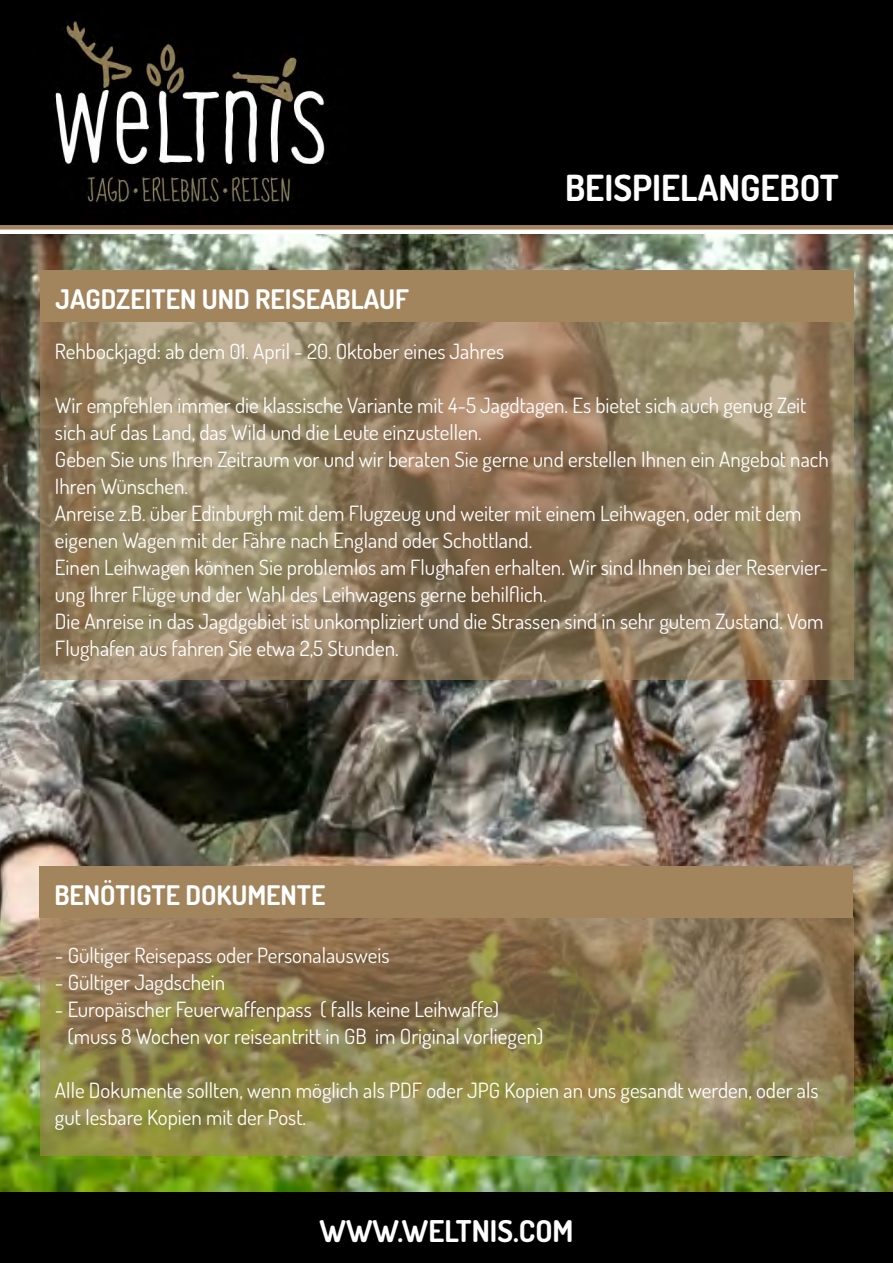
<style>
.page{position:relative;width:893px;height:1263px;background:#fff}
.page>*{position:absolute;margin:0;border:0;box-sizing:border-box;transform-origin:0 0}
.t1{font:700 36px "Dosis";color:#fff}
.t2{font:700 30px "Dosis";color:#fff}
.t3{font:700 27px "Dosis";color:#fff}
.t4{font:21px/27px "Dosis";color:#fff}
</style>
<div class="page">
<div style="left:0;top:1186px;width:893px;height:77px;background:#000"></div>
<div style="left:0;top:0;width:893px;height:225px;background:#000"></div>
<div style="left:0;top:225px;width:893px;height:5px;background:#a2845d"></div>
<img style="left:55px;top:21px;width:272px;height:186px">
<img style="left:0;top:234px;width:892px;height:957px">
<svg style="left:40px;top:917px;width:813px;height:239px;background:#8d7e4e"></svg>
<div style="left:39px;top:866px;width:813px;height:51px;background:#a2845d"></div>
<svg style="left:40px;top:321px;width:813px;height:359px;background:#927f61"></svg>
<div style="left:40px;top:270px;width:814px;height:51px;background:#a2845d"></div>
<p class="t3" style="left:56px;top:282px;width:355px">JAGDZEITEN UND REISEABLAUF</p>
<p class="t1" style="left:565px;top:165px;width:275px">BEISPIELANGEBOT</p>
<p class="t4" style="left:55px;top:337px;width:451px">Rehbockjagd: ab dem 01. April - 20. Oktober eines Jahres</p>
<p class="t4" style="left:55px;top:391px;width:753px">Wir empfehlen immer die klassische Variante mit 4-5 Jagdtagen. Es bietet sich auch genug Zeit sich auf das Land, das Wild und die Leute einzustellen.</p>
<p class="t4" style="left:55px;top:445px;width:775px">Geben Sie uns Ihren Zeitraum vor und wir beraten Sie gerne und erstellen Ihnen ein Angebot nach<br>Ihren Wünschen.</p>
<p class="t4" style="left:55px;top:499px;width:748px">Anreise z.B. über Edinburgh mit dem Flugzeug und weiter mit einem Leihwagen, oder mit dem eigenen Wagen mit der Fähre nach England oder Schottland.</p>
<p class="t4" style="left:55px;top:553px;width:775px">Einen Leihwagen können Sie problemlos am Flughafen erhalten. Wir sind Ihnen bei der Reservier&shy;ung Ihrer Flüge und der Wahl des Leihwagens gerne behilflich.</p>
<p class="t4" style="left:55px;top:607px;width:770px">Die Anreise in das Jagdgebiet ist unkompliziert und die Strassen sind in sehr gutem Zustand. Vom<br>Flughafen aus fahren Sie etwa 2,5 Stunden.</p>
<p class="t3" style="left:54px;top:878px;width:273px">BENÖTIGTE DOKUMENTE</p>
<p class="t4" style="left:55px;top:941px;width:336px">- Gültiger Reisepass oder Personalausweis</p>
<p class="t4" style="left:55px;top:968px;width:172px">- Gültiger Jagdschein</p>
<p class="t4" style="left:55px;top:995px;width:446px">- Europäischer Feuerwaffenpass ( falls keine Leihwaffe)</p>
<p class="t4" style="left:68px;top:1022px;width:477px">(muss 8 Wochen vor reiseantritt in GB im Original vorliegen)</p>
<p class="t4" style="left:55px;top:1076px;width:765px">Alle Dokumente sollten, wenn möglich als PDF oder JPG Kopien an uns gesandt werden, oder als gut lesbare Kopien mit der Post.</p>
<p class="t2" style="left:319px;top:1212px;width:255px">WWW.WELTNIS.COM</p>
</div>
